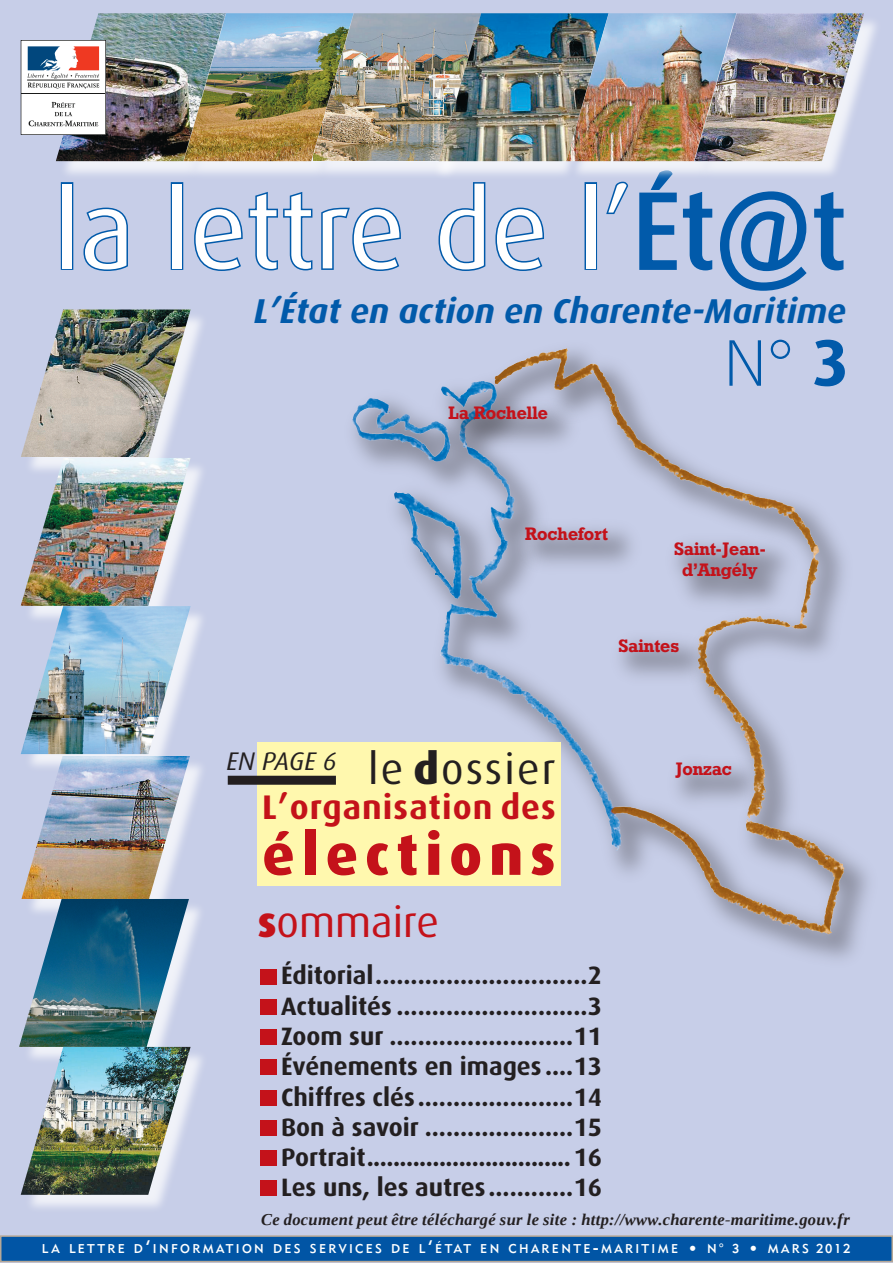
<style>
.page{position:relative;width:893px;height:1263px;background:#c7cee8}
.page>*{position:absolute;margin:0;border:0;box-sizing:border-box;transform-origin:0 0}
.t1{font:108px "Dax OT";color:#fff}
.t2{font:300 66px "Dax OT";color:#015aaa}
.t3{font:800 57.6px "Dax OT";letter-spacing:.12em;color:#c4121a}
.t4{font:43.2px "Dax OT";color:#231f20}
.t5{font:43.2px "Dax OT";color:#c4121a}
.t6{font:italic 700 34.5px "Dax OT";color:#015aaa}
.t7{font:700 34.2px "Dax OT";letter-spacing:.03em;color:#c4121a}
.t8{font:italic 25.5px "Dax OT";color:#231f20}
.t9{font:700 25.2px/30.3px "Dax OT";color:#231f20;text-align:justify}
.t10{font:18px/21.6px "Geometric Slab 712 BT Bold A";color:#c4121a;text-align:center}
.t11{font:italic 700 16.5px "Liberation Serif";letter-spacing:.02em;color:#231f20}
.t12{font:12.6px "Geometric 415 BT Medium A";letter-spacing:.185em;color:#fff}
.s1{color:#015aaa}
.s2{font-weight:700}
.s3{font-weight:800}
.s4{font-size:18px}
.s5{font-size:13.5px}
.s6{font-size:12.75px}
</style>
<div class="page">
<div style="left:58px;top:15px;width:187px;height:166px;background:#fff;opacity:.75"></div>
<img style="left:56px;top:13px;width:128px;height:148px">
<div style="left:61px;top:182px;width:12px;height:88px;border:3px solid #015aaa"></div>
<svg style="left:83px;top:207px;width:45px;height:64px"></svg>
<div style="left:171px;top:182px;width:12px;height:88px;border:3px solid #015aaa"></div>
<svg style="left:194px;top:192px;width:207px;height:79px"></svg>
<svg style="left:438px;top:182px;width:48px;height:89px"></svg>
<svg style="left:495px;top:207px;width:49px;height:64px"></svg>
<div style="left:584px;top:182px;width:13px;height:88px;border:3px solid #015aaa"></div>
<svg style="left:606px;top:181px;width:22px;height:34px"></svg>
<svg style="left:639px;top:181px;width:205px;height:110px"></svg>
<div style="left:343px;top:339px;width:538px;height:630px;background:#231f20;opacity:.36"></div>
<img style="left:353px;top:349px;width:492px;height:585px">
<div style="left:260px;top:969px;width:16px;height:15px;background:#c4121a"></div>
<div style="left:260px;top:999px;width:16px;height:16px;background:#c4121a"></div>
<div style="left:260px;top:1029px;width:16px;height:16px;background:#c4121a"></div>
<div style="left:260px;top:1059px;width:16px;height:16px;background:#c4121a"></div>
<div style="left:260px;top:1090px;width:16px;height:15px;background:#c4121a"></div>
<div style="left:260px;top:1120px;width:16px;height:16px;background:#c4121a"></div>
<div style="left:260px;top:1150px;width:16px;height:16px;background:#c4121a"></div>
<div style="left:260px;top:1180px;width:16px;height:16px;background:#c4121a"></div>
<div style="left:1px;top:1236px;width:891px;height:25px;background:#0155a5"></div>
<div style="left:0;top:1235px;width:893px;height:27px;border:2px solid #b6a897"></div>
<div style="left:186px;top:15px;width:187px;height:166px;background:#fff;opacity:.75"></div>
<img style="left:184px;top:13px;width:129px;height:148px">
<div style="left:23px;top:757px;width:186px;height:162px;background:#fff;opacity:.75"></div>
<img style="left:21px;top:774px;width:170px;height:125px">
<div style="left:21px;top:900px;width:187px;height:167px;background:#fff;opacity:.75"></div>
<img style="left:19px;top:899px;width:170px;height:147px">
<div style="left:22px;top:1048px;width:188px;height:167px;background:#fff;opacity:.75"></div>
<img style="left:21px;top:1047px;width:170px;height:147px">
<div style="left:314px;top:15px;width:186px;height:166px;background:#fff;opacity:.75"></div>
<img style="left:313px;top:13px;width:126px;height:148px">
<div style="left:21px;top:40px;width:85px;height:95px;background:#fff"></div>
<hr style="left:21px;top:40px;width:85px;height:1px;background:#191a19">
<hr style="left:105px;top:40px;width:1px;height:95px;background:#191a19">
<hr style="left:21px;top:134px;width:85px;height:1px;background:#191a19">
<hr style="left:21px;top:40px;width:1px;height:95px;background:#191a19">
<svg style="left:21px;top:40px;width:78px;height:49px"></svg>
<hr style="left:21px;top:94px;width:84px;height:1px;background:#191a19">
<svg style="left:29px;top:102px;width:69px;height:24px"></svg>
<div style="left:23px;top:459px;width:187px;height:167px;background:#fff;opacity:.75"></div>
<img style="left:21px;top:309px;width:170px;height:445px">
<div style="left:23px;top:608px;width:187px;height:166px;background:#fff;opacity:.75"></div>
<div style="left:430px;top:15px;width:187px;height:166px;background:#fff;opacity:.75"></div>
<img style="left:439px;top:13px;width:127px;height:148px">
<div style="left:23px;top:311px;width:187px;height:166px;background:#fff;opacity:.75"></div>
<div style="left:568px;top:15px;width:187px;height:166px;background:#fff;opacity:.75"></div>
<img style="left:566px;top:13px;width:128px;height:148px">
<div style="left:696px;top:15px;width:187px;height:166px;background:#fff;opacity:.75"></div>
<img style="left:694px;top:13px;width:170px;height:148px">
<div style="left:437px;top:394px;width:148px;height:63px;background:#231f20;opacity:.36"></div>
<div style="left:513px;top:514px;width:132px;height:64px;background:#231f20;opacity:.36"></div>
<div style="left:607px;top:626px;width:109px;height:64px;background:#231f20;opacity:.36"></div>
<div style="left:664px;top:750px;width:104px;height:64px;background:#231f20;opacity:.36"></div>
<div style="left:662px;top:530px;width:140px;height:86px;background:#231f20;opacity:.36"></div>
<div style="left:257px;top:743px;width:303px;height:143px;background:#fff8ae"></div>
<div style="left:228px;top:776px;width:108px;height:9px;background:#231f20"></div>
<h1 class="t1" style="left:54px;top:171px;width:794px">la lettre de l’<span class="s1">Ét@t</span></h1>
<h3 class="t6" style="left:254px;top:291px;width:594px">L’État en action en Charente-Maritime</h3>
<p class="t10" style="left:449px;top:401px;width:101px">La Rochelle</p>
<h2 class="t2" style="left:724px;top:327px;width:127px">N° <span class="s2">3</span></h2>
<p class="t10" style="left:525px;top:522px;width:84px">Rochefort</p>
<p class="t10" style="left:674px;top:537px;width:94px">Saint-Jean&shy;d’Angély</p>
<p class="t10" style="left:618px;top:634px;width:63px">Saintes</p>
<h3 class="t4" style="left:368px;top:745px;width:189px">le <span class="s3">d</span>ossier</h3>
<h3 class="t7" style="left:262px;top:788px;width:295px">L’organisation des</h3>
<h3 class="t3" style="left:262px;top:822px;width:295px">élections</h3>
<p class="t8" style="left:227px;top:747px;width:112px">EN PAGE 6</p>
<h3 class="t5" style="left:258px;top:898px;width:183px"><span class="s3">s</span>ommaire</h3>
<p class="t9" style="left:281px;top:961px;width:322px">Éditorial..............................2<br>Actualités ...........................3<br>Zoom sur ..........................11<br>Événements en images ....13<br>Chiffres clés ......................14<br>Bon à savoir .....................15<br>Portrait...............................16<br>Les uns, les autres ............16</p>
<p class="t10" style="left:676px;top:758px;width:57px">Jonzac</p>
<p class="t11" style="left:261px;top:1209px;width:590px">Ce document peut être téléchargé sur le site : http://www.charente-maritime.gouv.fr</p>
<p class="t12" style="left:42px;top:1241px;width:810px">LA LETTRE D<span class="s4">’</span>INFORMATION DES SERVICES DE L<span class="s4">’</span>ÉTAT EN CHARENTE<span class="s4">-</span>MARITIME <span class="s4">•</span> N<span class="s5">°</span> <span class="s6">3</span> <span class="s4">•</span> MARS <span class="s6">2012</span></p>
</div>
